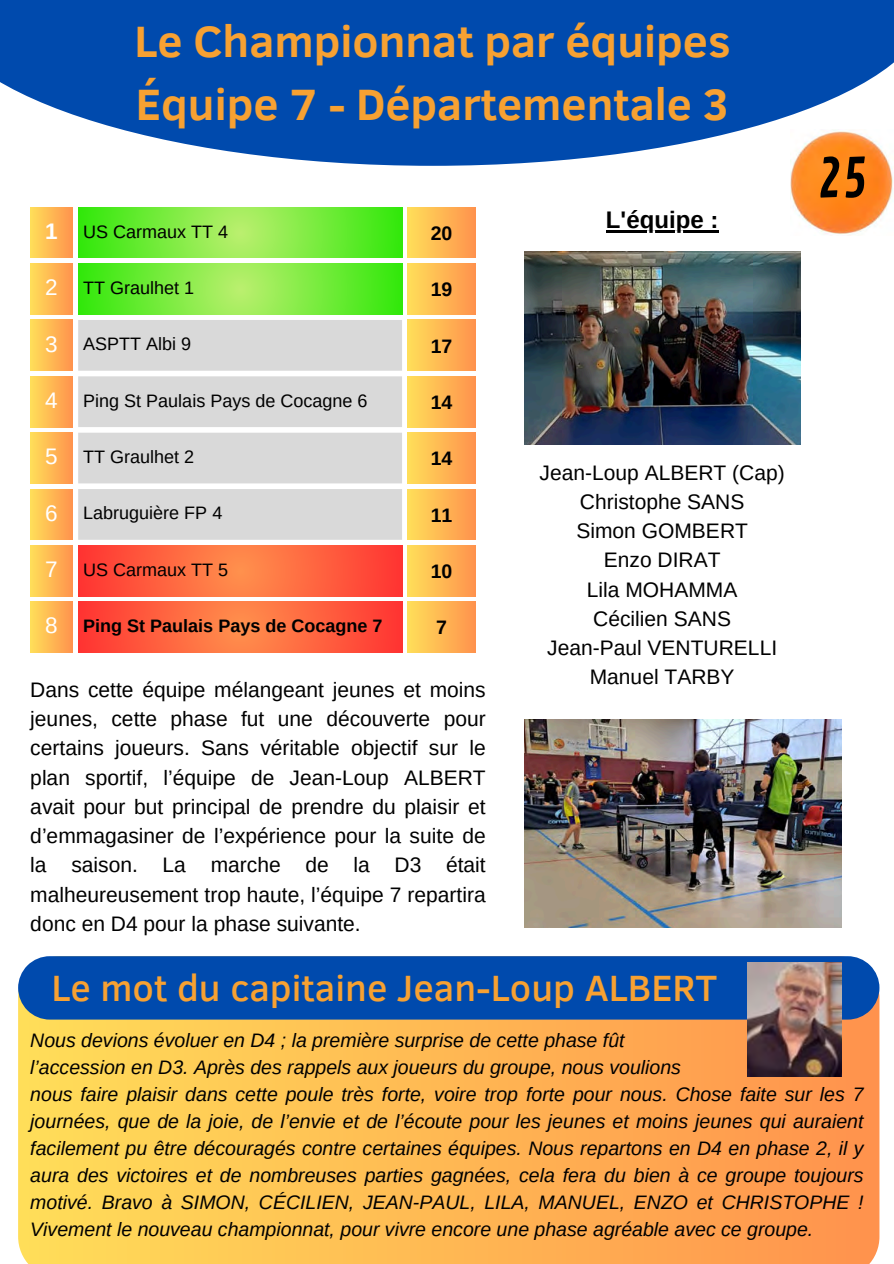
<style>
.page{position:relative;width:894px;height:1264px;background:#fff}
.page>*{position:absolute;margin:0;border:0;box-sizing:border-box;transform-origin:0 0}
.t1{font:52.5px "Contrail One";color:#000}
.t2{font:700 45px/63px "Clear Sans";color:#f7a132}
.t3{font:500 37.5px "Clear Sans";color:#f7a132}
.t4{font:700 24px "Arimo";color:#000}
.t5{font:21px/29.2px "Arimo";color:#000;text-align:center}
.t6{font:italic 19.5px/27px "Arimo";color:#000}
.t7{font:700 19.5px "Arimo";color:#000}
.t8{font:18px "Arimo";color:#000}
.t9{font:700 18px "Arimo";color:#000}
.s1{font-weight:700;font-size:22.5px;color:#fff}
.s2{font-size:22.5px;color:#fff}
.s3{font-weight:400;font-size:22.5px;color:#fff}
</style>
<div class="page">
<svg style="left:18px;top:1019px;width:861px;height:244px;background:#feb853"></svg>
<img style="left:790px;top:166px;width:103px;height:68px">
<svg style="left:78px;top:320px;width:324px;height:220px;background:#dbdbdb"></svg>
<div style="left:30px;top:207px;width:42px;height:51px;background:linear-gradient(to right,#ffdf59,#ff964e)"></div>
<svg style="left:78px;top:207px;width:324px;height:51px;background:#73eb3a"></svg>
<div style="left:407px;top:207px;width:68px;height:51px;background:linear-gradient(to right,#ffdf59,#ff944e)"></div>
<div style="left:30px;top:263px;width:42px;height:51px;background:linear-gradient(to right,#ffdf59,#ff964e)"></div>
<svg style="left:78px;top:263px;width:324px;height:51px;background:#73eb3a"></svg>
<div style="left:407px;top:263px;width:68px;height:51px;background:linear-gradient(to right,#ffdf59,#ff944e)"></div>
<div style="left:30px;top:320px;width:42px;height:51px;background:linear-gradient(to right,#ffdf59,#ff964e)"></div>
<div style="left:407px;top:320px;width:68px;height:51px;background:linear-gradient(to right,#ffdf59,#ff944e)"></div>
<div style="left:30px;top:376px;width:42px;height:51px;background:linear-gradient(to right,#ffdf59,#ff964e)"></div>
<div style="left:407px;top:376px;width:68px;height:51px;background:linear-gradient(to right,#ffdf59,#ff944e)"></div>
<div style="left:30px;top:432px;width:42px;height:51px;background:linear-gradient(to right,#ffdf59,#ff964e)"></div>
<div style="left:407px;top:432px;width:68px;height:51px;background:linear-gradient(to right,#ffdf59,#ff944e)"></div>
<div style="left:30px;top:489px;width:42px;height:51px;background:linear-gradient(to right,#ffdf59,#ff964e)"></div>
<div style="left:407px;top:489px;width:68px;height:51px;background:linear-gradient(to right,#ffdf59,#ff944e)"></div>
<div style="left:30px;top:545px;width:42px;height:51px;background:linear-gradient(to right,#ffdf59,#ff964e)"></div>
<svg style="left:78px;top:545px;width:324px;height:51px;background:#ff603e"></svg>
<div style="left:407px;top:545px;width:68px;height:51px;background:linear-gradient(to right,#ffdf59,#ff944e)"></div>
<div style="left:30px;top:601px;width:42px;height:51px;background:linear-gradient(to right,#ffdf59,#ff964e)"></div>
<svg style="left:78px;top:601px;width:324px;height:51px;background:#ff603e"></svg>
<div style="left:407px;top:601px;width:68px;height:51px;background:linear-gradient(to right,#ffdf59,#ff944e)"></div>
<div style="left:18px;top:956px;width:861px;height:63px;background:#004aad"></div>
<img style="left:747px;top:962px;width:94px;height:114px">
<img style="left:524px;top:251px;width:275px;height:194px">
<svg style="left:0;top:0;width:893px;height:166px;background:#2865b6"></svg>
<img style="left:524px;top:719px;width:317px;height:208px">
<hr style="left:605px;top:231px;width:113px;height:2px;background:#000">
<h2 class="t2" style="left:134px;top:8px;width:597px">Le Championnat par équipes<br>Équipe 7 - Départementale 3</h2>
<p class="t8" style="left:45px;top:220px;width:185px"><span class="s1">1</span> US Carmaux TT 4</p>
<p class="t7" style="left:430px;top:220px;width:23px">20</p>
<p class="t8" style="left:45px;top:276px;width:151px"><span class="s2">2</span> TT Graulhet 1</p>
<p class="t7" style="left:430px;top:276px;width:23px">19</p>
<p class="t8" style="left:45px;top:333px;width:148px"><span class="s2">3</span> ASPTT Albi 9</p>
<p class="t7" style="left:430px;top:332px;width:23px">17</p>
<p class="t8" style="left:45px;top:389px;width:324px"><span class="s2">4</span> Ping St Paulais Pays de Cocagne 6</p>
<p class="t7" style="left:430px;top:389px;width:23px">14</p>
<p class="t8" style="left:45px;top:445px;width:151px"><span class="s2">5</span> TT Graulhet 2</p>
<p class="t7" style="left:430px;top:445px;width:23px">14</p>
<p class="t8" style="left:45px;top:502px;width:179px"><span class="s2">6</span> Labruguière FP 4</p>
<p class="t7" style="left:430px;top:501px;width:23px">11</p>
<p class="t8" style="left:45px;top:558px;width:185px"><span class="s2">7</span> US Carmaux TT 5</p>
<p class="t7" style="left:430px;top:558px;width:23px">10</p>
<p class="t9" style="left:45px;top:613px;width:339px"><span class="s3">8</span> Ping St Paulais Pays de Cocagne 7</p>
<p class="t7" style="left:436px;top:614px;width:12px">7</p>
<p class="t5" style="left:30px;top:675px;width:457px;text-align:justify">Dans cette équipe mélangeant jeunes et moins jeunes, cette phase fut une découverte pour certains joueurs. Sans véritable objectif sur le plan sportif, l’équipe de Jean-Loup ALBERT avait pour but principal de prendre du plaisir et d’emmagasiner de l’expérience pour la suite de la saison. La marche de la D3 était malheureusement trop haute, l’équipe 7 repartira donc en D4 pour la phase suivante.</p>
<p class="t4" style="left:605px;top:204px;width:114px">L'équipe :</p>
<p class="t5" style="left:539px;top:458px;width:247px">Jean-Loup ALBERT (Cap)<br>Christophe SANS<br>Simon GOMBERT<br>Enzo DIRAT<br>Lila MOHAMMA<br>Cécilien SANS<br>Jean-Paul VENTURELLI<br>Manuel TARBY</p>
<h3 class="t3" style="left:51px;top:962px;width:667px">Le mot du capitaine Jean-Loup ALBERT</h3>
<h1 class="t1" style="left:817px;top:148px;width:51px">25</h1>
<p class="t6" style="left:30px;top:1026px;width:834px">Nous devions évoluer en D4 ; la première surprise de cette phase fût<br>l’accession en D3. Après des rappels aux joueurs du groupe, nous voulions<br>nous faire plaisir dans cette poule très forte, voire trop forte pour nous. Chose faite sur les 7 journées, que de la joie, de l’envie et de l’écoute pour les jeunes et moins jeunes qui auraient facilement pu être découragés contre certaines équipes. Nous repartons en D4 en phase 2, il y aura des victoires et de nombreuses parties gagnées, cela fera du bien à ce groupe toujours motivé. Bravo à SIMON, CÉCILIEN, JEAN-PAUL, LILA, MANUEL, ENZO et CHRISTOPHE !<br>Vivement le nouveau championnat, pour vivre encore une phase agréable avec ce groupe.</p>
</div>
